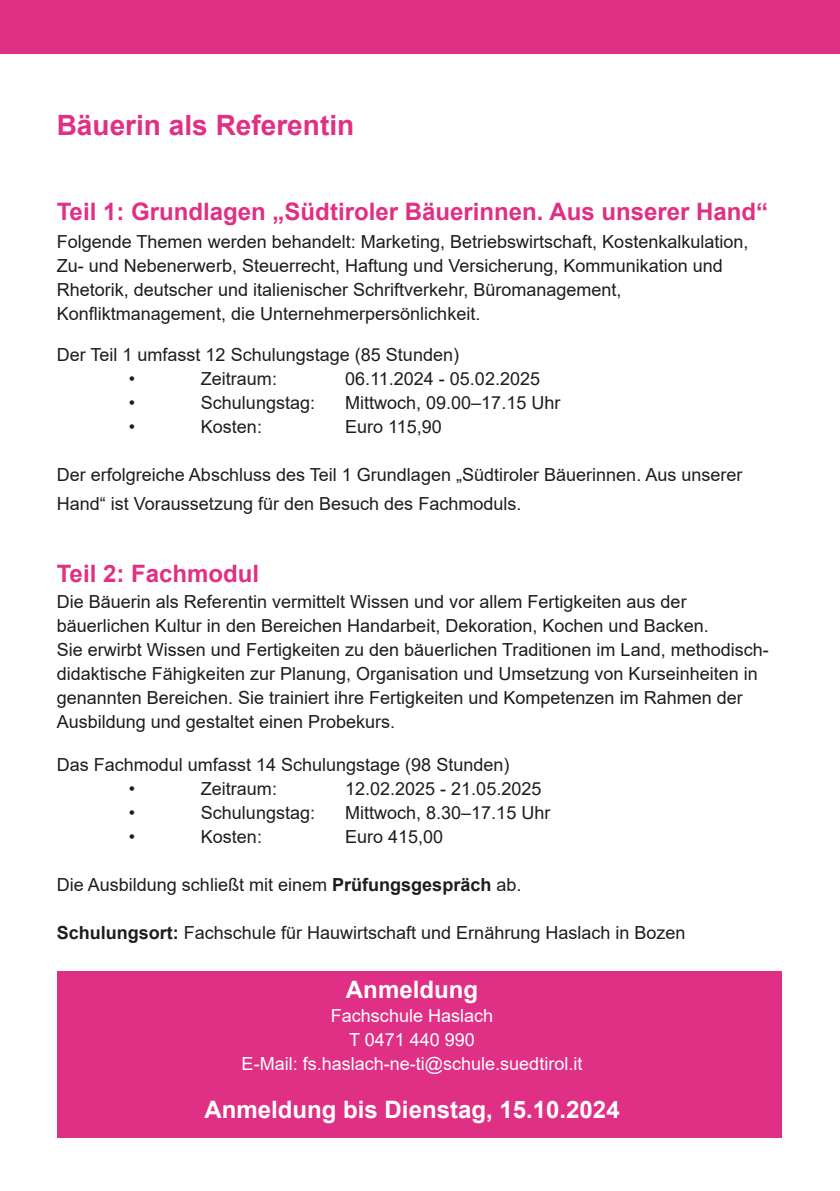
<style>
.page{position:relative;width:840px;height:1191px;background:#fff}
.page>*{position:absolute;margin:0;border:0;box-sizing:border-box;transform-origin:0 0}
.t1{font:700 28px "Arial";color:#e03085}
.t2{font:700 24px "Arial";color:#e03085}
.t3{font:700 24px "Arial";color:#fff}
.t4{font:18px/24px "Arial";color:#1d1d1b}
.t5{font:18px/24px "Arial";color:#fff;text-align:center}
.s1{font-weight:700}
</style>
<div class="page">
<div style="left:0;top:0;width:839px;height:53px;background:#e03085"></div>
<div style="left:57px;top:971px;width:723px;height:166px;background:#e03085"></div>
<h1 class="t1" style="left:57px;top:105px;width:299px">Bäuerin als Referentin</h1>
<h2 class="t2" style="left:57px;top:195px;width:712px">Teil 1: Grundlagen „Südtiroler Bäuerinnen. Aus unserer Hand“</h2>
<p class="t4" style="left:57px;top:230px;width:692px">Folgende Themen werden behandelt: Marketing, Betriebswirtschaft, Kostenkalkulation, Zu- und Nebenerwerb, Steuerrecht, Haftung und Versicherung, Kommunikation und Rhetorik, deutscher und italienischer Schriftverkehr, Büromanagement, Konfliktmanagement, die Unternehmerpersönlichkeit.</p>
<p class="t4" style="left:129px;top:342px;width:331px;text-indent:-72px">Der Teil 1 umfasst 12 Schulungstage (85 Stunden) •</p>
<p class="t4" style="left:201px;top:366px;width:78px">Zeitraum:</p>
<p class="t4" style="left:345px;top:366px;width:196px">06.11.2024 - 05.02.2025</p>
<p class="t4" style="left:129px;top:390px;width:8px">•</p>
<p class="t4" style="left:201px;top:390px;width:116px">Schulungstag:</p>
<p class="t4" style="left:345px;top:390px;width:217px">Mittwoch, 09.00–17.15 Uhr</p>
<p class="t4" style="left:129px;top:414px;width:8px">•</p>
<p class="t4" style="left:201px;top:414px;width:63px">Kosten:</p>
<p class="t4" style="left:345px;top:414px;width:98px">Euro 115,90</p>
<p class="t4" style="left:57px;top:460px;width:687px;line-height:28.8px">Der erfolgreiche Abschluss des Teil 1 Grundlagen „Südtiroler Bäuerinnen. Aus unserer<br>Hand“ ist Voraussetzung für den Besuch des Fachmoduls.</p>
<h2 class="t2" style="left:57px;top:557px;width:204px">Teil 2: Fachmodul</h2>
<p class="t4" style="left:57px;top:590px;width:713px">Die Bäuerin als Referentin vermittelt Wissen und vor allem Fertigkeiten aus der bäuerlichen Kultur in den Bereichen Handarbeit, Dekoration, Kochen und Backen.<br>Sie erwirbt Wissen und Fertigkeiten zu den bäuerlichen Traditionen im Land, methodisch&shy;didaktische Fähigkeiten zur Planung, Organisation und Umsetzung von Kurseinheiten in genannten Bereichen. Sie trainiert ihre Fertigkeiten und Kompetenzen im Rahmen der Ausbildung und gestaltet einen Probekurs.</p>
<p class="t4" style="left:129px;top:753px;width:382px;text-indent:-72px">Das Fachmodul umfasst 14 Schulungstage (98 Stunden) •</p>
<p class="t4" style="left:201px;top:777px;width:78px">Zeitraum:</p>
<p class="t4" style="left:345px;top:777px;width:198px">12.02.2025 - 21.05.2025</p>
<p class="t4" style="left:129px;top:801px;width:8px">•</p>
<p class="t4" style="left:201px;top:801px;width:116px">Schulungstag:</p>
<p class="t4" style="left:345px;top:801px;width:207px">Mittwoch, 8.30–17.15 Uhr</p>
<p class="t4" style="left:129px;top:825px;width:8px">•</p>
<p class="t4" style="left:201px;top:825px;width:63px">Kosten:</p>
<p class="t4" style="left:345px;top:825px;width:100px">Euro 415,00</p>
<p class="t4" style="left:57px;top:873px;width:466px">Die Ausbildung schließt mit einem <span class="s1">Prüfungsgespräch</span> ab.</p>
<p class="t4" style="left:57px;top:921px;width:630px"><span class="s1">Schulungsort:</span> Fachschule für Hauwirtschaft und Ernährung Haslach in Bozen</p>
<h2 class="t3" style="left:346px;top:972px;width:133px">Anmeldung</h2>
<p class="t5" style="left:241px;top:1003px;width:342px">Fachschule Haslach<br>T 0471 440 990<br>E-Mail: fs.haslach-ne-ti@schule.suedtirol.it</p>
<h2 class="t3" style="left:204px;top:1092px;width:416px">Anmeldung bis Dienstag, 15.10.2024</h2>
</div>
